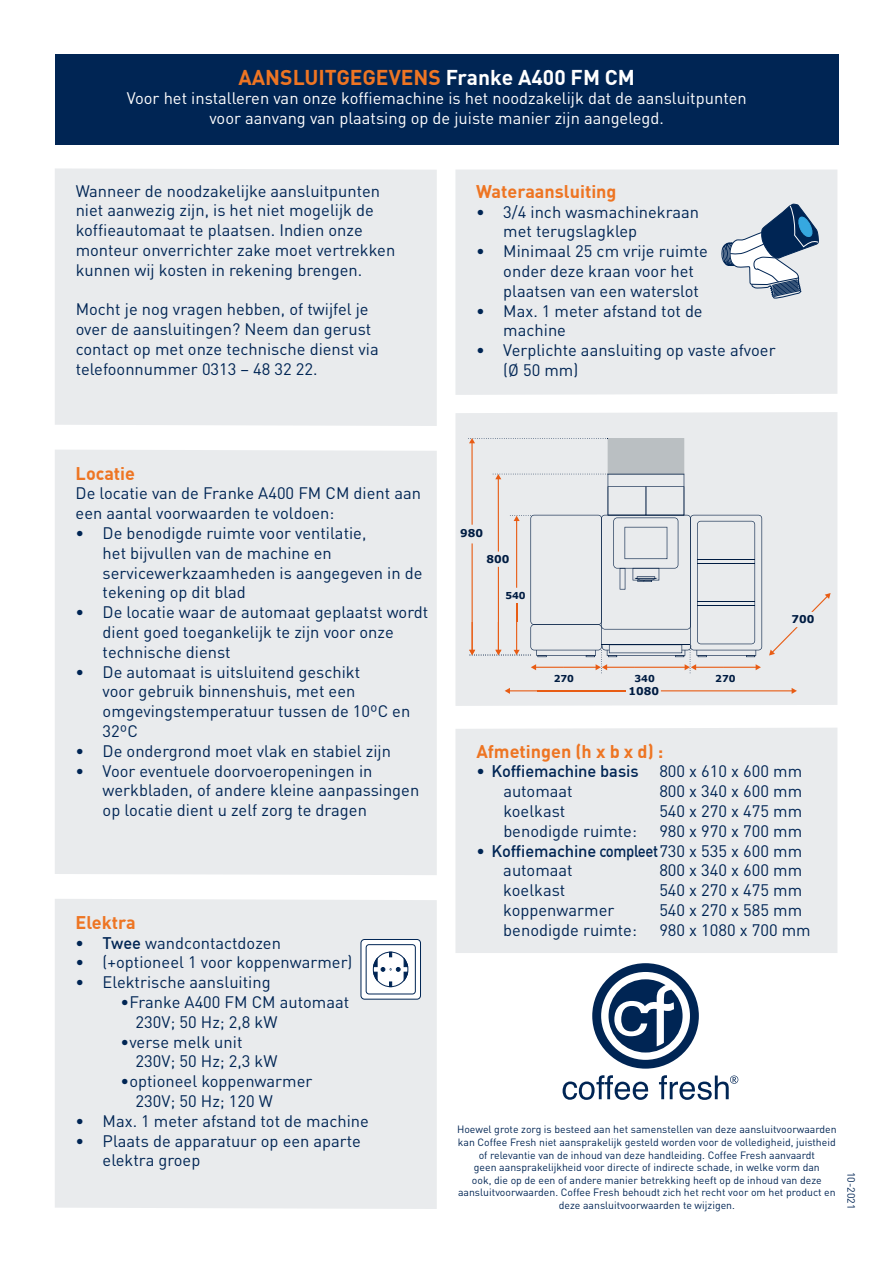
<style>
.page{position:relative;width:893px;height:1263px;background:#fff}
.page>*{position:absolute;margin:0;border:0;box-sizing:border-box;transform-origin:0 0}
.t1{font:700 21px "DIN Pro";color:#ee7523}
.t2{font:700 18px "DIN Pro";color:#ee7523}
.t3{font:16.5px/19.8px "DIN Pro";color:#002554}
.t4{font:16.5px/19.8px "DIN Pro";color:#fff;text-align:center}
.t5{font:500 16.5px/19.8px "DIN Pro";letter-spacing:-.01em;color:#002554}
.t6{font:700 10.8px "Verdana";color:#001c42}
.t7{font:10.5px/12.6px "DIN Pro";color:#002554;text-align:center}
.t8{font:700 9.6px "Verdana";color:#001c42}
.s1{color:#fff}
.s2{font-weight:500}
.s3{font-weight:400}
</style>
<div class="page">
<div style="left:55px;top:54px;width:783px;height:91px;background:#002554"></div>
<svg style="left:563px;top:1075px;width:85px;height:25px"></svg>
<svg style="left:592px;top:963px;width:107px;height:106px"></svg>
<svg style="left:659px;top:1075px;width:79px;height:25px"></svg>
<div style="left:55px;top:168px;width:382px;height:258px;background:#e9ebed"></div>
<div style="left:455px;top:412px;width:382px;height:294px;background:#e9ebed"></div>
<div style="left:455px;top:728px;width:382px;height:225px;background:#e9ebed"></div>
<div style="left:55px;top:450px;width:382px;height:425px;background:#e9ebed"></div>
<div style="left:55px;top:899px;width:382px;height:310px;background:#e9ebed"></div>
<div style="left:455px;top:169px;width:382px;height:226px;background:#e9ebed"></div>
<svg style="left:721px;top:204px;width:98px;height:95px"></svg>
<svg style="left:360px;top:938px;width:61px;height:62px"></svg>
<div style="left:373px;top:952px;width:35px;height:35px;border:1px solid #002554;border-radius:50%"></div>
<svg style="left:769px;top:627px;width:29px;height:28px"></svg>
<svg style="left:811px;top:593px;width:20px;height:19px"></svg>
<svg style="left:505px;top:688px;width:33px;height:6px"></svg>
<svg style="left:468px;top:438px;width:294px;height:235px;background:#dfe0e2"></svg>
<hr style="left:538px;top:690px;width:35px;height:1px;background:#e85c14">
<hr style="left:573px;top:690px;width:52px;height:1px;background:#e85c14">
<svg style="left:661px;top:688px;width:136px;height:6px"></svg>
<p class="t1" style="left:239px;top:63px;width:398px">AANSLUITGEGEVENS <span class="s1">Franke A400 FM CM</span></p>
<p class="t4" style="left:127px;top:88px;width:621px">Voor het installeren van onze koffiemachine is het noodzakelijk dat de aansluitpunten voor aanvang van plaatsing op de juiste manier zijn aangelegd.</p>
<p class="t3" style="left:76px;top:180px;width:321px">Wanneer de noodzakelijke aansluitpunten niet aanwezig zijn, is het niet mogelijk de koffieautomaat te plaatsen. Indien onze monteur onverrichter zake moet vertrekken kunnen wij kosten in rekening brengen.</p>
<p class="t3" style="left:76px;top:299px;width:304px">Mocht je nog vragen hebben, of twijfel je over de aansluitingen? Neem dan gerust contact op met onze technische dienst via telefoonnummer 0313 – 48 32 22.</p>
<p class="t2" style="left:476px;top:179px;width:142px">Wateraansluiting</p>
<p class="t3" style="left:503px;top:201px;width:197px;text-indent:-27px">• 3/4 inch wasmachinekraan met terugslagklep</p>
<p class="t3" style="left:503px;top:241px;width:206px;text-indent:-27px">• Minimaal 25 cm vrije ruimte onder deze kraan voor het plaatsen van een waterslot</p>
<p class="t3" style="left:503px;top:300px;width:201px;text-indent:-27px">• Max. 1 meter afstand tot de machine</p>
<p class="t3" style="left:503px;top:340px;width:274px;text-indent:-27px">• Verplichte aansluiting op vaste afvoer (Ø 50 mm)</p>
<p class="t2" style="left:76px;top:461px;width:61px">Locatie</p>
<p class="t3" style="left:76px;top:483px;width:347px">De locatie van de Franke A400 FM CM dient aan een aantal voorwaarden te voldoen:</p>
<p class="t3" style="left:103px;top:522px;width:321px;text-indent:-27px">• De benodigde ruimte voor ventilatie,<br>het bijvullen van de machine en servicewerkzaamheden is aangegeven in de tekening op dit blad</p>
<p class="t3" style="left:103px;top:602px;width:327px;text-indent:-27px">• De locatie waar de automaat geplaatst wordt dient goed toegankelijk te zijn voor onze technische dienst</p>
<p class="t3" style="left:103px;top:661px;width:309px;text-indent:-27px">• De automaat is uitsluitend geschikt<br>voor gebruik binnenshuis, met een omgevingstemperatuur tussen de 10ºC en<br>32ºC</p>
<p class="t3" style="left:76px;top:740px;width:317px">• De ondergrond moet vlak en stabiel zijn</p>
<p class="t3" style="left:103px;top:760px;width:318px;text-indent:-27px">• Voor eventuele doorvoeropeningen in werkbladen, of andere kleine aanpassingen op locatie dient u zelf zorg te dragen</p>
<p class="t2" style="left:76px;top:910px;width:62px">Elektra</p>
<p class="t3" style="left:76px;top:932px;width:207px"><span class="s2">• Twee</span> wandcontactdozen</p>
<p class="t3" style="left:76px;top:952px;width:278px">• (+optioneel 1 voor koppenwarmer)</p>
<p class="t3" style="left:76px;top:972px;width:197px">• Elektrische aansluiting</p>
<p class="t3" style="left:136px;top:991px;width:215px;text-indent:-15px">•Franke A400 FM CM automaat<br>230V; 50 Hz; 2,8 kW</p>
<p class="t3" style="left:136px;top:1031px;width:143px;text-indent:-15px">•verse melk unit<br>230V; 50 Hz; 2,3 kW</p>
<p class="t3" style="left:136px;top:1071px;width:178px;text-indent:-15px">•optioneel koppenwarmer<br>230V; 50 Hz; 120 W</p>
<p class="t3" style="left:76px;top:1110px;width:295px">• Max. 1 meter afstand tot de machine</p>
<p class="t3" style="left:103px;top:1130px;width:260px;text-indent:-27px">• Plaats de apparatuur op een aparte elektra groep</p>
<p class="t6" style="left:460px;top:526px;width:24px">980</p>
<p class="t6" style="left:486px;top:552px;width:24px">800</p>
<p class="t8" style="left:505px;top:589px;width:22px">540</p>
<p class="t8" style="left:554px;top:672px;width:22px">270</p>
<p class="t8" style="left:634px;top:672px;width:22px">340</p>
<p class="t8" style="left:715px;top:672px;width:22px">270</p>
<p class="t6" style="left:628px;top:684px;width:32px">1080</p>
<p class="t6" style="left:792px;top:612px;width:24px">700</p>
<p class="t2" style="left:476px;top:739px;width:189px">Afmetingen (h x b x d) :</p>
<p class="t3" style="left:503px;top:761px;width:300px;text-indent:-27px"><span class="s2">• Koffiemachine basis</span> 800 x 610 x 600 mm automaat</p>
<p class="t3" style="left:659px;top:781px;width:144px">800 x 340 x 600 mm</p>
<p class="t3" style="left:503px;top:800px;width:63px">koelkast</p>
<p class="t3" style="left:659px;top:800px;width:144px">540 x 270 x 475 mm</p>
<p class="t3" style="left:503px;top:820px;width:135px">benodigde ruimte:</p>
<p class="t3" style="left:659px;top:820px;width:144px">980 x 970 x 700 mm</p>
<p class="t5" style="left:503px;top:840px;width:300px;text-indent:-27px">• Koffiemachine compleet<span class="s3">730 x 535 x 600 mm automaat</span></p>
<p class="t3" style="left:659px;top:860px;width:144px">800 x 340 x 600 mm</p>
<p class="t3" style="left:503px;top:880px;width:63px">koelkast</p>
<p class="t3" style="left:659px;top:880px;width:144px">540 x 270 x 475 mm</p>
<p class="t3" style="left:503px;top:899px;width:113px">koppenwarmer</p>
<p class="t3" style="left:659px;top:899px;width:144px">540 x 270 x 585 mm</p>
<p class="t3" style="left:503px;top:919px;width:135px">benodigde ruimte:</p>
<p class="t3" style="left:659px;top:919px;width:153px">980 x 1080 x 700 mm</p>
<p class="t7" style="left:457px;top:1123px;width:381px">Hoewel grote zorg is besteed aan het samenstellen van deze aansluitvoorwaarden kan Coffee Fresh niet aansprakelijk gesteld worden voor de volledigheid, juistheid of relevantie van de inhoud van deze handleiding. Coffee Fresh aanvaardt<br>geen aansprakelijkheid voor directe of indirecte schade, in welke vorm dan<br>ook, die op de een of andere manier betrekking heeft op de inhoud van deze aansluitvoorwaarden. Coffee Fresh behoudt zich het recht voor om het product en deze aansluitvoorwaarden te wijzigen.</p>
<p class="t7" style="left:858px;top:1171px;width:39px;rotate:90deg">10-2021</p>
</div>
